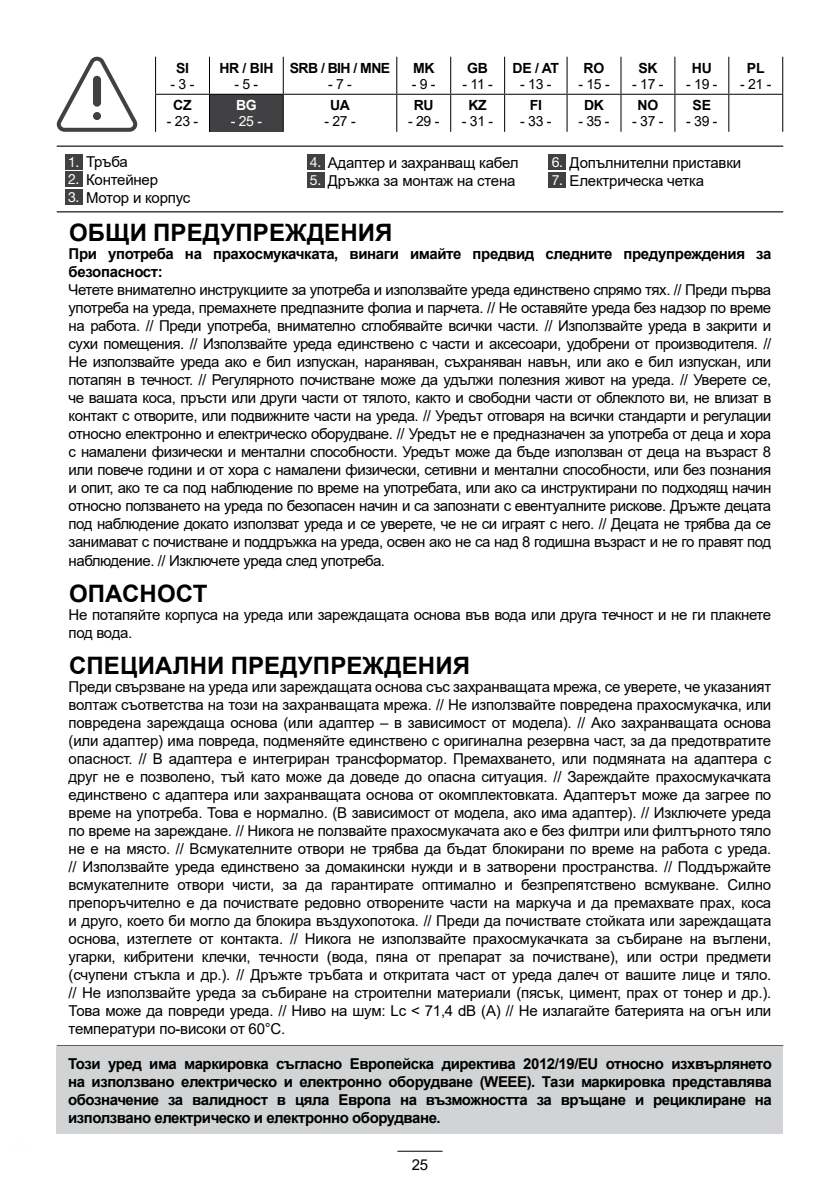
<style>
.page{position:relative;width:840px;height:1191px;background:#fff}
.page>*{position:absolute;margin:0;border:0;box-sizing:border-box;transform-origin:0 0}
.t1{font:700 24px "Arial";letter-spacing:.005em;color:#000}
.t2{font:15px/18px "Arial";letter-spacing:-.02em;color:#000;text-align:justify}
.t3{font:700 15px/18px "Arial";letter-spacing:-.025em;color:#000;text-align:justify}
.t4{font:14px "Arial";letter-spacing:-.02em;color:#000}
.t5{font:700 14px "Arial";letter-spacing:-.02em;color:#000}
.t6{font:700 14px "Arial";letter-spacing:-.04em;color:#000}
.t7{font:14px "Arial";color:#fff}
.t8{font:700 14px "Arial";color:#fff}
.s1{font-family:"Helvetica Neue LT Pro";font-size:14px;color:#fff}
</style>
<div class="page">
<svg style="left:56px;top:57px;width:81px;height:75px"></svg>
<div style="left:93px;top:112px;width:8px;height:8px;background:#414042;border-radius:50%"></div>
<div style="left:93px;top:76px;width:8px;height:31px;background:#414042;border-radius:4px"></div>
<hr style="left:57px;top:145px;width:725px;height:2px;background:#414042">
<hr style="left:57px;top:211px;width:725px;height:1px;background:#414042">
<hr style="left:57px;top:1045px;width:725px;height:1px;background:#414042">
<hr style="left:397px;top:1150px;width:45px;height:1px;background:#000">
<div style="left:65px;top:154px;width:17px;height:16px;background:#414042"></div>
<div style="left:65px;top:171px;width:17px;height:15px;background:#414042"></div>
<div style="left:65px;top:189px;width:17px;height:15px;background:#414042"></div>
<div style="left:307px;top:154px;width:17px;height:16px;background:#414042"></div>
<div style="left:307px;top:172px;width:17px;height:16px;background:#414042"></div>
<div style="left:548px;top:154px;width:17px;height:16px;background:#414042"></div>
<div style="left:548px;top:172px;width:17px;height:16px;background:#414042"></div>
<div style="left:57px;top:1046px;width:725px;height:88px;background:#d1d3d4"></div>
<svg style="left:283px;top:57px;width:498px;height:75px"></svg>
<div style="left:209px;top:94px;width:74px;height:38px;background:#414042"></div>
<hr style="left:209px;top:57px;width:1px;height:37px;background:#000">
<hr style="left:282px;top:57px;width:1px;height:37px;background:#000">
<hr style="left:396px;top:57px;width:1px;height:37px;background:#000">
<hr style="left:450px;top:57px;width:1px;height:37px;background:#000">
<hr style="left:504px;top:57px;width:1px;height:37px;background:#000">
<hr style="left:566px;top:57px;width:1px;height:37px;background:#000">
<hr style="left:620px;top:57px;width:1px;height:37px;background:#000">
<hr style="left:674px;top:57px;width:1px;height:37px;background:#000">
<hr style="left:155px;top:94px;width:54px;height:1px;background:#000">
<hr style="left:209px;top:94px;width:74px;height:1px;background:#000">
<hr style="left:209px;top:95px;width:1px;height:37px;background:#000">
<hr style="left:283px;top:94px;width:113px;height:1px;background:#000">
<hr style="left:282px;top:95px;width:1px;height:37px;background:#000">
<hr style="left:396px;top:94px;width:54px;height:1px;background:#000">
<hr style="left:396px;top:95px;width:1px;height:37px;background:#000">
<hr style="left:450px;top:94px;width:54px;height:1px;background:#000">
<hr style="left:450px;top:95px;width:1px;height:37px;background:#000">
<hr style="left:504px;top:94px;width:62px;height:1px;background:#000">
<hr style="left:504px;top:95px;width:1px;height:37px;background:#000">
<hr style="left:566px;top:94px;width:54px;height:1px;background:#000">
<hr style="left:566px;top:95px;width:1px;height:37px;background:#000">
<hr style="left:620px;top:94px;width:54px;height:1px;background:#000">
<hr style="left:620px;top:95px;width:1px;height:37px;background:#000">
<hr style="left:674px;top:94px;width:54px;height:1px;background:#000">
<hr style="left:674px;top:95px;width:1px;height:37px;background:#000">
<hr style="left:728px;top:94px;width:54px;height:1px;background:#000">
<hr style="left:728px;top:57px;width:1px;height:37px;background:#000">
<hr style="left:781px;top:57px;width:1px;height:37px;background:#000">
<hr style="left:728px;top:95px;width:1px;height:37px;background:#000">
<hr style="left:781px;top:95px;width:1px;height:37px;background:#000">
<hr style="left:155px;top:57px;width:1px;height:37px;background:#000">
<hr style="left:155px;top:95px;width:1px;height:37px;background:#000">
<p class="t5" style="left:176px;top:58px;width:14px">SI</p>
<p class="t4" style="left:170px;top:74px;width:25px">- 3 -</p>
<p class="t5" style="left:219px;top:58px;width:56px">HR / BIH</p>
<p class="t4" style="left:234px;top:74px;width:25px">- 5 -</p>
<p class="t6" style="left:290px;top:58px;width:102px">SRB / BIH / MNE</p>
<p class="t4" style="left:328px;top:74px;width:25px">- 7 -</p>
<p class="t5" style="left:413px;top:58px;width:23px">MK</p>
<p class="t4" style="left:411px;top:74px;width:25px">- 9 -</p>
<p class="t5" style="left:467px;top:58px;width:22px">GB</p>
<p class="t4" style="left:462px;top:74px;width:32px">- 11 -</p>
<p class="t5" style="left:512px;top:58px;width:48px">DE / AT</p>
<p class="t4" style="left:520px;top:74px;width:33px">- 13 -</p>
<p class="t5" style="left:583px;top:58px;width:22px">RO</p>
<p class="t4" style="left:578px;top:74px;width:33px">- 15 -</p>
<p class="t5" style="left:638px;top:58px;width:21px">SK</p>
<p class="t4" style="left:632px;top:74px;width:33px">- 17 -</p>
<p class="t5" style="left:691px;top:58px;width:21px">HU</p>
<p class="t4" style="left:685px;top:74px;width:33px">- 19 -</p>
<p class="t5" style="left:746px;top:58px;width:19px">PL</p>
<p class="t4" style="left:739px;top:74px;width:33px">- 21 -</p>
<p class="t5" style="left:173px;top:95px;width:20px">CZ</p>
<p class="t4" style="left:167px;top:112px;width:33px">- 23 -</p>
<p class="t8" style="left:236px;top:95px;width:22px">BG</p>
<p class="t7" style="left:230px;top:112px;width:33px">- 25 -</p>
<p class="t5" style="left:330px;top:95px;width:21px">UA</p>
<p class="t4" style="left:324px;top:112px;width:33px">- 27 -</p>
<p class="t5" style="left:413px;top:95px;width:21px">RU</p>
<p class="t4" style="left:408px;top:112px;width:33px">- 29 -</p>
<p class="t5" style="left:468px;top:95px;width:20px">KZ</p>
<p class="t4" style="left:461px;top:112px;width:33px">- 31 -</p>
<p class="t5" style="left:529px;top:95px;width:14px">FI</p>
<p class="t4" style="left:520px;top:112px;width:33px">- 33 -</p>
<p class="t5" style="left:583px;top:95px;width:21px">DK</p>
<p class="t4" style="left:578px;top:112px;width:33px">- 35 -</p>
<p class="t5" style="left:637px;top:95px;width:22px">NO</p>
<p class="t4" style="left:632px;top:112px;width:33px">- 37 -</p>
<p class="t5" style="left:692px;top:95px;width:20px">SE</p>
<p class="t4" style="left:685px;top:112px;width:33px">- 39 -</p>
<p class="t2" style="left:68px;top:153px;width:61px"><span class="s1">1.</span> Тръба</p>
<p class="t2" style="left:68px;top:171px;width:91px"><span class="s1">2.</span> Контейнер</p>
<p class="t2" style="left:68px;top:189px;width:124px"><span class="s1">3.</span> Мотор и корпус</p>
<p class="t2" style="left:310px;top:154px;width:210px"><span class="s1">4.</span> Адаптер и захранващ кабел</p>
<p class="t2" style="left:310px;top:172px;width:207px"><span class="s1">5.</span> Дръжка за монтаж на стена</p>
<p class="t2" style="left:551px;top:154px;width:191px"><span class="s1">6.</span> Допълнителни приставки</p>
<p class="t2" style="left:551px;top:172px;width:154px"><span class="s1">7.</span> Електрическа четка</p>
<h1 class="t1" style="left:69px;top:216px;width:325px">ОБЩИ ПРЕДУПРЕЖДЕНИЯ</h1>
<p class="t3" style="left:69px;top:245px;width:704px">При употреба на прахосмукачката, винаги имайте предвид следните предупреждения за безопасност:</p>
<p class="t2" style="left:69px;top:281px;width:703px">Четете внимателно инструкциите за употреба и използвайте уреда единствено спрямо тях. // Преди първа употреба на уреда, премахнете предпазните фолиа и парчета. // Не оставяйте уреда без надзор по време на работа. // Преди употреба, внимателно сглобявайте всички части. // Използвайте уреда в закрити и сухи помещения. // Използвайте уреда единствено с части и аксесоари, удобрени от производителя. // Не използвайте уреда ако е бил изпускан, нараняван, съхраняван навън, или ако е бил изпускан, или потапян в течност. // Регулярното почистване може да удължи полезния живот на уреда. // Уверете се, че вашата коса, пръсти или други части от тялото, както и свободни части от облеклото ви, не влизат в контакт с отворите, или подвижните части на уреда. // Уредът отговаря на всички стандарти и регулации относно електронно и електрическо оборудване. // Уредът не е предназначен за употреба от деца и хора с намалени физически и ментални способности. Уредът може да бъде използван от деца на възраст 8 или повече години и от хора с намалени физически, сетивни и ментални способности, или без познания и опит, ако те са под наблюдение по време на употребата, или ако са инструктирани по подходящ начин относно ползването на уреда по безопасен начин и са запознати с евентуалните рискове. Дръжте децата под наблюдение докато използват уреда и се уверете, че не си играят с него. // Децата не трябва да се занимават с почистване и поддръжка на уреда, освен ако не са над 8 годишна възраст и не го правят под наблюдение. // Изключете уреда след употреба.</p>
<h1 class="t1" style="left:69px;top:576px;width:140px">ОПАСНОСТ</h1>
<p class="t2" style="left:69px;top:605px;width:703px">Не потапяйте корпуса на уреда или зареждащата основа във вода или друга течност и не ги плакнете под вода.</p>
<h1 class="t1" style="left:69px;top:648px;width:402px">СПЕЦИАЛНИ ПРЕДУПРЕЖДЕНИЯ</h1>
<p class="t2" style="left:69px;top:677px;width:703px">Преди свързване на уреда или зареждащата основа със захранващата мрежа, се уверете, че указаният волтаж съответства на този на захранващата мрежа. // Не използвайте повредена прахосмукачка, или повредена зареждаща основа (или адаптер – в зависимост от модела). // Ако захранващата основа (или адаптер) има повреда, подменяйте единствено с оригинална резервна част, за да предотвратите опасност. // В адаптера е интегриран трансформатор. Премахването, или подмяната на адаптера с друг не е позволено, тъй като може да доведе до опасна ситуация. // Зареждайте прахосмукачката единствено с адаптера или захранващата основа от окомплектовката. Адаптерът може да загрее по време на употреба. Това е нормално. (В зависимост от модела, ако има адаптер). // Изключете уреда по време на зареждане. // Никога не ползвайте прахосмукачата ако е без филтри или филтърното тяло не е на място. // Всмукателните отвори не трябва да бъдат блокирани по време на работа с уреда. // Използвайте уреда единствено за домакински нужди и в затворени пространства. // Поддържайте всмукателните отвори чисти, за да гарантирате оптимално и безпрепятствено всмукване. Силно препоръчително е да почиствате редовно отворените части на маркуча и да премахвате прах, коса и друго, което би могло да блокира въздухопотока. // Преди да почиствате стойката или зареждащата основа, изтеглете от контакта. // Никога не използвайте прахосмукачката за събиране на въглени, угарки, кибритени клечки, течности (вода, пяна от препарат за почистване), или остри предмети (счупени стъкла и др.). // Дръжте тръбата и откритата част от уреда далеч от вашите лице и тяло. // Не използвайте уреда за събиране на строителни материали (пясък, цимент, прах от тонер и др.).<br>Това може да повреди уреда. // Ниво на шум: Lc &lt; 71,4 dB (A) // Не излагайте батерията на огън или температури по-високи от 60°C.</p>
<p class="t3" style="left:68px;top:1054px;width:705px">Този уред има маркировка съгласно Европейска директива 2012/19/EU относно изхвърлянето на използвано електрическо и електронно оборудване (WEEE). Тази маркировка представлява обозначение за валидност в цяла Европа на възможността за връщане и рециклиране на използвано електрическо и електронно оборудване.</p>
<p class="t2" style="left:411px;top:1155px;width:18px">25</p>
</div>
